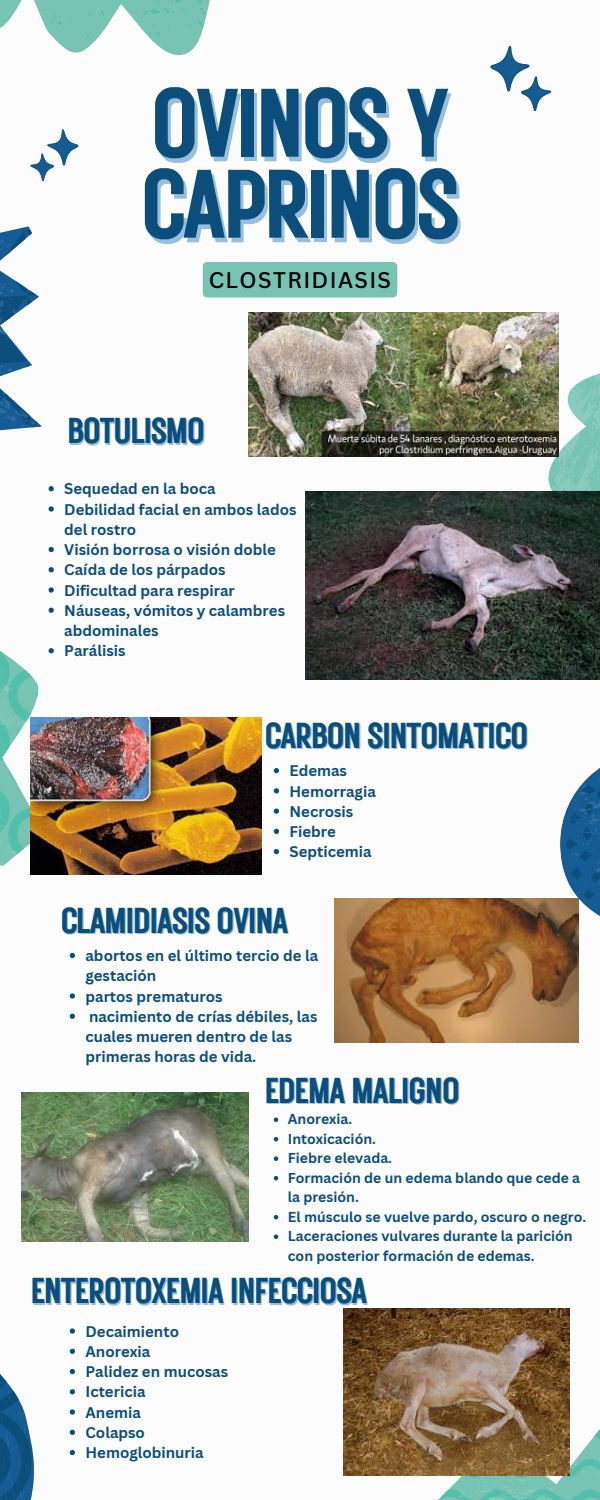
<style>
.page{position:relative;width:600px;height:1500px;background:#fff}
.page>*{position:absolute;margin:0;border:0;box-sizing:border-box;transform-origin:0 0}
.t1{font:97px "Rustic Printed";letter-spacing:-.06em;color:#0b4e7c}
.t2{font:36px "Rustic Printed";letter-spacing:-.06em;color:#0b4e7c}
.t3{font:500 22px "Canva Sans";letter-spacing:.065em;color:#000}
.t4{font:700 15px/20.2px "Canva Sans";color:#0b4e7c}
.t5{font:700 14px/19.5px "Canva Sans";color:#0b4e7c}
</style>
<div class="page">
<svg style="left:0;top:651px;width:39px;height:215px"></svg>
<svg style="left:0;top:226px;width:42px;height:205px"></svg>
<svg style="left:548px;top:373px;width:52px;height:118px"></svg>
<svg style="left:560px;top:768px;width:40px;height:148px"></svg>
<svg style="left:438px;top:1429px;width:162px;height:71px"></svg>
<svg style="left:0;top:0;width:210px;height:56px"></svg>
<svg style="left:30px;top:129px;width:49px;height:52px"></svg>
<svg style="left:490px;top:46px;width:61px;height:65px"></svg>
<img style="left:344px;top:1308px;width:226px;height:168px">
<img style="left:22px;top:1092px;width:227px;height:149px">
<img style="left:334px;top:898px;width:245px;height:144px">
<img style="left:30px;top:718px;width:231px;height:157px">
<img style="left:248px;top:313px;width:311px;height:144px">
<img style="left:305px;top:491px;width:295px;height:188px">
<div style="left:203px;top:262px;width:194px;height:35px;background:#77c4b5"></div>
<svg style="left:49px;top:486px;width:5px;height:5px"></svg>
<svg style="left:49px;top:506px;width:5px;height:6px"></svg>
<svg style="left:49px;top:547px;width:5px;height:5px"></svg>
<svg style="left:49px;top:567px;width:5px;height:5px"></svg>
<svg style="left:49px;top:587px;width:5px;height:6px"></svg>
<svg style="left:49px;top:608px;width:5px;height:5px"></svg>
<svg style="left:49px;top:648px;width:5px;height:5px"></svg>
<svg style="left:274px;top:768px;width:5px;height:5px"></svg>
<svg style="left:274px;top:788px;width:5px;height:6px"></svg>
<svg style="left:274px;top:809px;width:5px;height:5px"></svg>
<svg style="left:274px;top:829px;width:5px;height:5px"></svg>
<svg style="left:274px;top:849px;width:5px;height:5px"></svg>
<svg style="left:70px;top:953px;width:5px;height:5px"></svg>
<svg style="left:70px;top:993px;width:5px;height:6px"></svg>
<svg style="left:70px;top:1014px;width:5px;height:5px"></svg>
<svg style="left:274px;top:1117px;width:4px;height:5px"></svg>
<svg style="left:274px;top:1137px;width:4px;height:4px"></svg>
<svg style="left:274px;top:1156px;width:4px;height:5px"></svg>
<svg style="left:274px;top:1176px;width:4px;height:4px"></svg>
<svg style="left:274px;top:1215px;width:4px;height:4px"></svg>
<svg style="left:274px;top:1234px;width:4px;height:5px"></svg>
<svg style="left:0;top:1328px;width:75px;height:172px"></svg>
<p class="t1" style="left:149px;top:58px;width:303px">OVINOS Y</p>
<p class="t1" style="left:139px;top:139px;width:323px">CAPRINOS</p>
<h1 class="t3" style="left:209px;top:264px;width:184px">CLOSTRIDIASIS</h1>
<p class="t2" style="left:67px;top:406px;width:140px">BOTULISMO</p>
<p class="t4" style="left:64px;top:478px;width:153px">Sequedad en la boca</p>
<h3 class="t4" style="left:64px;top:499px;width:234px">Debilidad facial en ambos lados del rostro</h3>
<p class="t4" style="left:64px;top:539px;width:213px">Visión borrosa o visión doble</p>
<p class="t4" style="left:64px;top:559px;width:163px">Caída de los párpados</p>
<h2 class="t4" style="left:64px;top:580px;width:172px">Dificultad para respirar</h2>
<p class="t4" style="left:64px;top:600px;width:222px">Náuseas, vómitos y calambres abdominales</p>
<p class="t4" style="left:64px;top:640px;width:63px">Parálisis</p>
<p class="t2" style="left:264px;top:711px;width:266px">CARBON SINTOMATICO</p>
<p class="t4" style="left:290px;top:760px;width:59px">Edemas</p>
<p class="t4" style="left:290px;top:781px;width:88px">Hemorragia</p>
<p class="t4" style="left:290px;top:801px;width:65px">Necrosis</p>
<p class="t4" style="left:290px;top:821px;width:48px">Fiebre</p>
<p class="t4" style="left:290px;top:841px;width:84px">Septicemia</p>
<p class="t2" style="left:60px;top:896px;width:230px">CLAMIDIASIS OVINA</p>
<h2 class="t4" style="left:85px;top:945px;width:234px">abortos en el último tercio de la gestación</h2>
<p class="t4" style="left:85px;top:986px;width:139px">partos prematuros</p>
<p class="t4" style="left:85px;top:1006px;width:233px">nacimiento de crías débiles, las cuales mueren dentro de las primeras horas de vida.</p>
<p class="t2" style="left:264px;top:1066px;width:198px">EDEMA MALIGNO</p>
<p class="t5" style="left:288px;top:1109px;width:66px">Anorexia.</p>
<p class="t5" style="left:288px;top:1129px;width:90px">Intoxicación.</p>
<p class="t5" style="left:288px;top:1148px;width:106px">Fiebre elevada.</p>
<p class="t5" style="left:288px;top:1168px;width:294px">Formación de un edema blando que cede a la presión.</p>
<h2 class="t5" style="left:288px;top:1207px;width:300px">El músculo se vuelve pardo, oscuro o negro.</h2>
<p class="t5" style="left:288px;top:1226px;width:286px">Laceraciones vulvares durante la parición con posterior formación de edemas.</p>
<p class="t2" style="left:30px;top:1266px;width:339px">ENTEROTOXEMIA INFECCIOSA</p>
<p class="t4" style="left:85px;top:1321px;width:95px">Decaimiento</p>
<p class="t4" style="left:85px;top:1341px;width:66px">Anorexia</p>
<h2 class="t4" style="left:85px;top:1361px;width:144px">Palidez en mucosas</h2>
<p class="t4" style="left:85px;top:1382px;width:62px">Ictericia</p>
<p class="t4" style="left:85px;top:1402px;width:57px">Anemia</p>
<p class="t4" style="left:85px;top:1422px;width:61px">Colapso</p>
<p class="t4" style="left:85px;top:1442px;width:120px">Hemoglobinuria</p>
</div>
